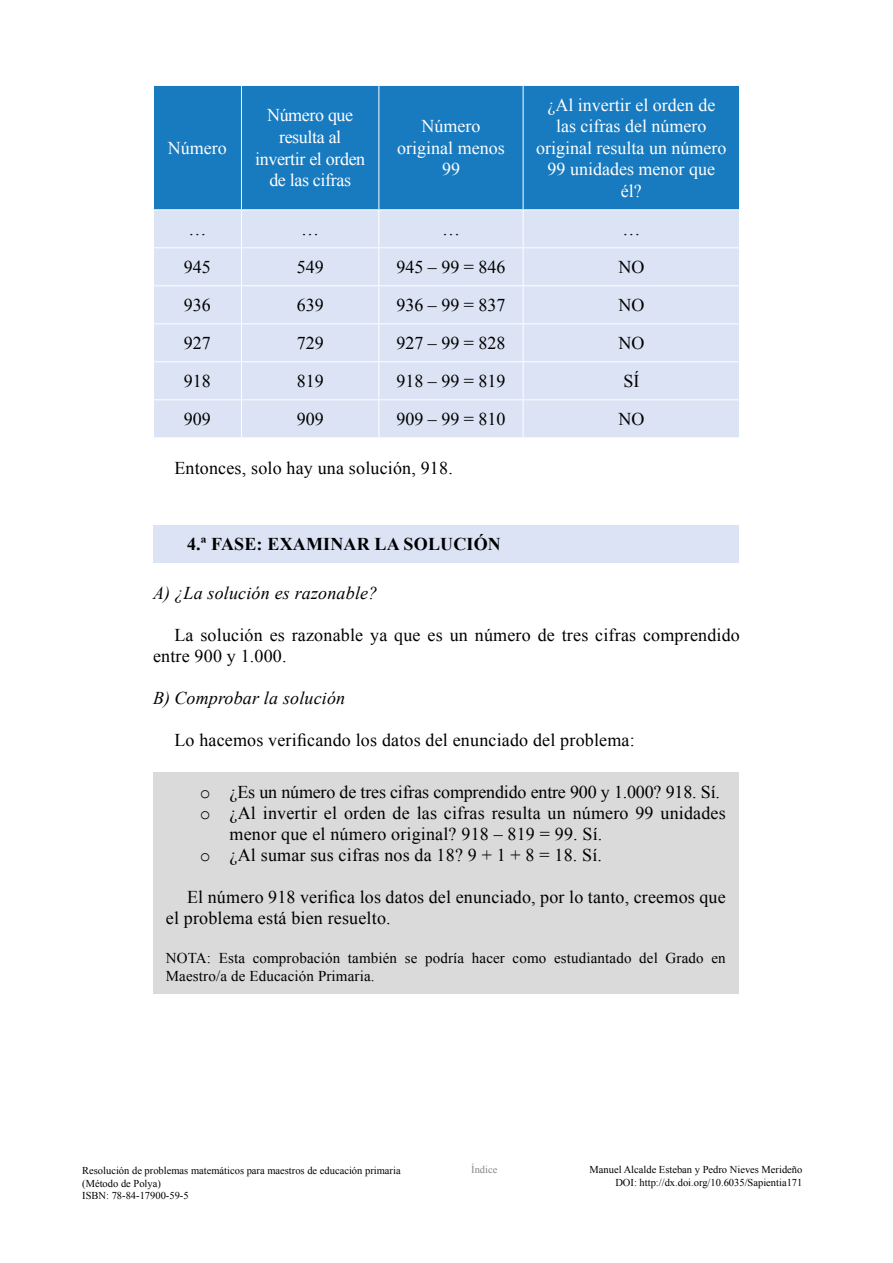
<style>
.page{position:relative;width:893px;height:1263px;background:#fff}
.page>*{position:absolute;margin:0;border:0;box-sizing:border-box;transform-origin:0 0}
.t1{font:18px/21px "Times New Roman";letter-spacing:.01em;color:#000}
.t2{font:18px/21.6px "Times New Roman";color:#fff;text-align:center}
.t3{font:18px "Times New Roman";letter-spacing:-.01em;color:#000}
.t4{font:italic 18px "Times New Roman";letter-spacing:.01em;color:#000}
.t5{font:18px/21.6px "Times New Roman";letter-spacing:-.02em;color:#fff;text-align:center}
.t6{font:700 18px "Times New Roman";letter-spacing:.01em;color:#000}
.t7{font:15px/18px "Times New Roman";letter-spacing:.01em;color:#000}
.t8{font:10.5px/12.6px "Times New Roman";color:#000}
.t9{font:10.5px "Times New Roman";color:#878787}
.s1{font-family:"Courier New"}
</style>
<div class="page">
<div style="left:154px;top:86px;width:585px;height:123px;background:#187abf"></div>
<div style="left:154px;top:210px;width:585px;height:227px;background:#dbe3f4"></div>
<hr style="left:241px;top:86px;width:1px;height:123px;background:#fff">
<hr style="left:378px;top:86px;width:1px;height:123px;background:#fff">
<hr style="left:523px;top:86px;width:1px;height:123px;background:#fff">
<hr style="left:241px;top:210px;width:1px;height:37px;background:#fff">
<hr style="left:378px;top:210px;width:1px;height:37px;background:#fff">
<hr style="left:523px;top:210px;width:1px;height:37px;background:#fff">
<hr style="left:153px;top:247px;width:88px;height:1px;background:#fff">
<hr style="left:241px;top:247px;width:138px;height:1px;background:#fff">
<hr style="left:241px;top:248px;width:1px;height:37px;background:#fff">
<hr style="left:379px;top:247px;width:144px;height:1px;background:#fff">
<hr style="left:378px;top:248px;width:1px;height:37px;background:#fff">
<hr style="left:523px;top:247px;width:217px;height:1px;background:#fff">
<hr style="left:523px;top:248px;width:1px;height:37px;background:#fff">
<hr style="left:153px;top:285px;width:88px;height:1px;background:#fff">
<hr style="left:241px;top:285px;width:138px;height:1px;background:#fff">
<hr style="left:241px;top:286px;width:1px;height:37px;background:#fff">
<hr style="left:379px;top:285px;width:144px;height:1px;background:#fff">
<hr style="left:378px;top:286px;width:1px;height:37px;background:#fff">
<hr style="left:523px;top:285px;width:217px;height:1px;background:#fff">
<hr style="left:523px;top:286px;width:1px;height:37px;background:#fff">
<hr style="left:153px;top:323px;width:88px;height:1px;background:#fff">
<hr style="left:241px;top:323px;width:138px;height:1px;background:#fff">
<hr style="left:241px;top:324px;width:1px;height:37px;background:#fff">
<hr style="left:379px;top:323px;width:144px;height:1px;background:#fff">
<hr style="left:378px;top:324px;width:1px;height:37px;background:#fff">
<hr style="left:523px;top:323px;width:217px;height:1px;background:#fff">
<hr style="left:523px;top:324px;width:1px;height:37px;background:#fff">
<hr style="left:153px;top:361px;width:88px;height:1px;background:#fff">
<hr style="left:241px;top:361px;width:138px;height:1px;background:#fff">
<hr style="left:241px;top:362px;width:1px;height:37px;background:#fff">
<hr style="left:379px;top:361px;width:144px;height:1px;background:#fff">
<hr style="left:378px;top:362px;width:1px;height:37px;background:#fff">
<hr style="left:523px;top:361px;width:217px;height:1px;background:#fff">
<hr style="left:523px;top:362px;width:1px;height:37px;background:#fff">
<hr style="left:153px;top:399px;width:88px;height:1px;background:#fff">
<hr style="left:241px;top:399px;width:138px;height:1px;background:#fff">
<hr style="left:241px;top:400px;width:1px;height:37px;background:#fff">
<hr style="left:379px;top:399px;width:144px;height:1px;background:#fff">
<hr style="left:378px;top:400px;width:1px;height:37px;background:#fff">
<hr style="left:523px;top:399px;width:217px;height:1px;background:#fff">
<hr style="left:523px;top:400px;width:1px;height:37px;background:#fff">
<div style="left:153px;top:525px;width:585px;height:38px;background:#dbe3f4"></div>
<div style="left:153px;top:773px;width:585px;height:221px;background:#dadada"></div>
<p class="t2" style="left:168px;top:137px;width:60px">Número</p>
<p class="t5" style="left:255px;top:104px;width:112px">Número que resulta al invertir el orden de las cifras</p>
<p class="t2" style="left:397px;top:115px;width:109px">Número original menos<br>99</p>
<p class="t2" style="left:536px;top:94px;width:192px">¿Al invertir el orden de las cifras del número original resulta un número<br>99 unidades menor que él?</p>
<p class="t1" style="left:188px;top:218px;width:19px">…</p>
<p class="t1" style="left:301px;top:218px;width:19px">…</p>
<p class="t1" style="left:442px;top:218px;width:19px">…</p>
<p class="t1" style="left:622px;top:218px;width:19px">…</p>
<p class="t1" style="left:184px;top:256px;width:28px">945</p>
<p class="t1" style="left:297px;top:256px;width:28px">549</p>
<p class="t1" style="left:396px;top:256px;width:111px">945 – 99 = 846</p>
<p class="t1" style="left:618px;top:256px;width:27px">NO</p>
<p class="t1" style="left:184px;top:294px;width:28px">936</p>
<p class="t1" style="left:297px;top:294px;width:28px">639</p>
<p class="t1" style="left:396px;top:294px;width:111px">936 – 99 = 837</p>
<p class="t1" style="left:618px;top:294px;width:27px">NO</p>
<p class="t1" style="left:184px;top:332px;width:28px">927</p>
<p class="t1" style="left:297px;top:332px;width:28px">729</p>
<p class="t1" style="left:396px;top:332px;width:111px">927 – 99 = 828</p>
<p class="t1" style="left:618px;top:332px;width:27px">NO</p>
<p class="t1" style="left:184px;top:370px;width:28px">918</p>
<p class="t1" style="left:297px;top:370px;width:28px">819</p>
<p class="t1" style="left:396px;top:370px;width:111px">918 – 99 = 819</p>
<p class="t1" style="left:623px;top:370px;width:18px">SÍ</p>
<p class="t1" style="left:184px;top:408px;width:28px">909</p>
<p class="t1" style="left:297px;top:408px;width:28px">909</p>
<p class="t1" style="left:396px;top:408px;width:111px">909 – 99 = 810</p>
<p class="t1" style="left:618px;top:408px;width:27px">NO</p>
<p class="t1" style="left:174px;top:457px;width:280px">Entonces, solo hay una solución, 918.</p>
<p class="t6" style="left:187px;top:532px;width:315px">4.ª FASE: EXAMINAR LA SOLUCIÓN</p>
<p class="t4" style="left:153px;top:580px;width:226px">A) ¿La solución es razonable?</p>
<p class="t1" style="left:153px;top:624px;width:588px;text-indent:21px">La solución es razonable ya que es un número de tres cifras comprendido entre 900 y 1.000.</p>
<p class="t4" style="left:153px;top:685px;width:194px">B) Comprobar la solución</p>
<p class="t1" style="left:174px;top:729px;width:462px">Lo hacemos verificando los datos del enunciado del problema:</p>
<p class="t3" style="left:200px;top:780px;width:522px"><span class="s1">o</span> ¿Es un número de tres cifras comprendido entre 900 y 1.000? 918. Sí.</p>
<p class="t1" style="left:200px;top:802px;width:527px"><span class="s1">o</span> ¿Al invertir el orden de las cifras resulta un número 99 unidades</p>
<p class="t1" style="left:230px;top:823px;width:374px">menor que el número original? 918 – 819 = 99. Sí.</p>
<p class="t1" style="left:200px;top:844px;width:404px"><span class="s1">o</span> ¿Al sumar sus cifras nos da 18? 9 + 1 + 8 = 18. Sí.</p>
<p class="t1" style="left:166px;top:886px;width:561px;text-indent:21px">El número 918 verifica los datos del enunciado, por lo tanto, creemos que el problema está bien resuelto.</p>
<p class="t7" style="left:166px;top:949px;width:561px">NOTA: Esta comprobación también se podría hacer como estudiantado del Grado en<br>Maestro/a de Educación Primaria.</p>
<p class="t9" style="left:471px;top:1162px;width:28px">Índice</p>
<p class="t8" style="left:82px;top:1164px;width:320px">Resolución de problemas matemáticos para maestros de educación primaria (Método de Polya)<br>ISBN: 78-84-17900-59-5</p>
<p class="t8" style="left:590px;top:1163px;width:214px;text-align:right">Manuel Alcalde Esteban y Pedro Nieves Merideño<br>DOI: http://dx.doi.org/10.6035/Sapientia171</p>
</div>
